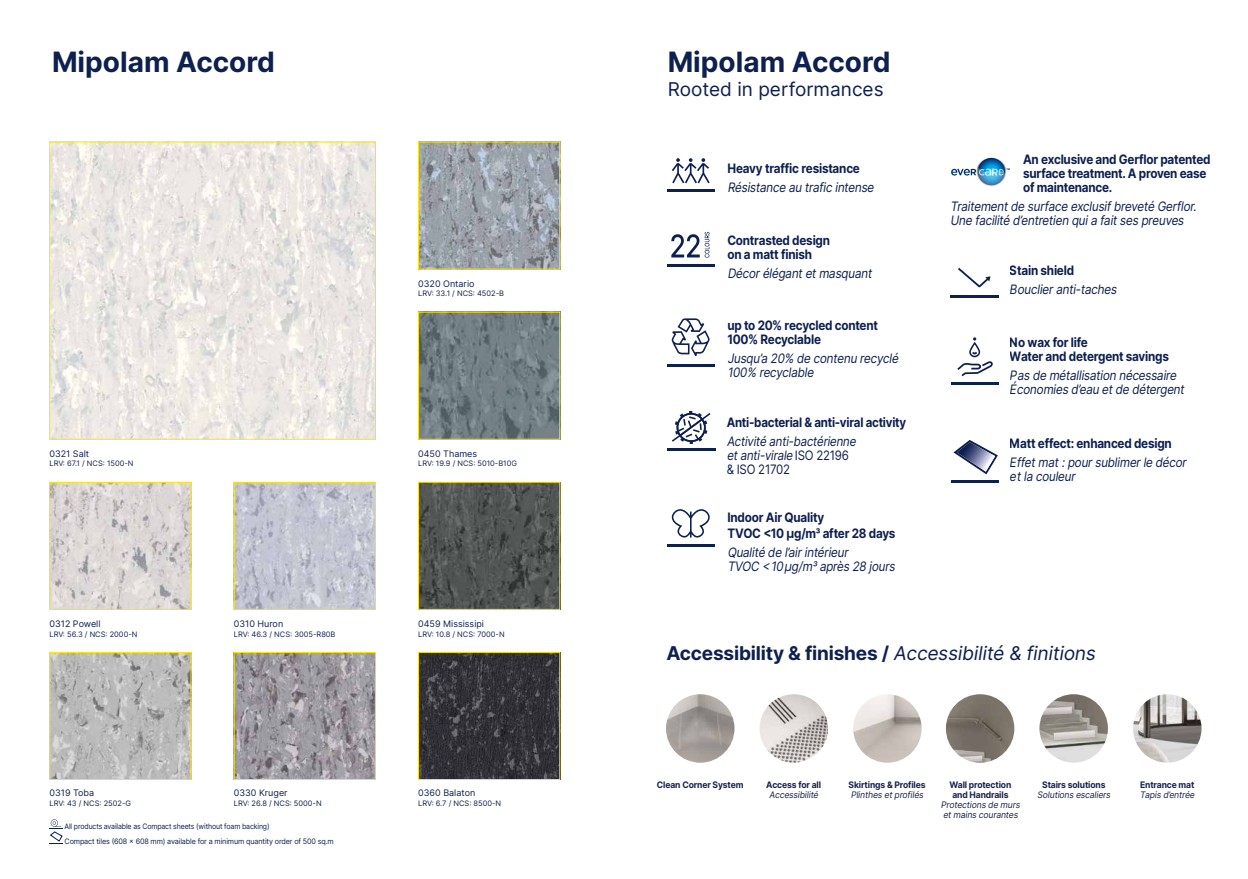
<style>
.page{position:relative;width:1248px;height:879px;background:#fff}
.page>*{position:absolute;margin:0;border:0;box-sizing:border-box;transform-origin:0 0}
.t1{font:700 28px "Inter";color:#0e2050}
.t2{font:700 19px "Inter";letter-spacing:-.01em;color:#0e2050}
.t3{font:19px "Inter";color:#0e2050}
.t4{font:italic 13px/14px "Inter";color:#0e2050;scale:.9 1}
.t5{font:700 13px/14px "Inter";letter-spacing:-.02em;color:#0e2050;scale:.9 1}
.t6{font:italic 13px/14px "Inter";color:#0e2050;scale:.89 1}
.t7{font:700 13px "Inter";letter-spacing:-.02em;color:#0e2050;scale:.89 1}
.t8{font:700 9px/10px "Inter";letter-spacing:-.015em;color:#162350;text-align:center;scale:.95 1}
.t9{font:italic 9px/10px "Inter";color:#162350;scale:.95 1}
.t10{font:9px "Inter";color:#0e2050}
.t11{font:7.5px "Inter";color:#0e2050}
.t12{font:7.5px/14.7px "Inter";letter-spacing:-.02em;color:#0e2050;scale:.93 1}
.s1{font-style:normal}
.s2{font-weight:400;font-style:italic}
</style>
<div class="page">
<img style="left:1039px;top:694px;width:68px;height:68px;border-radius:34px">
<img style="left:853px;top:694px;width:68px;height:68px;border-radius:34px">
<img style="left:945px;top:694px;width:69px;height:68px;border-radius:34px">
<img style="left:1132px;top:694px;width:69px;height:68px;border-radius:34px">
<img style="left:759px;top:694px;width:69px;height:68px;border-radius:34px">
<img style="left:666px;top:694px;width:68px;height:68px;border-radius:34px">
<svg style="left:958px;top:268px;width:32px;height:19px"></svg>
<hr style="left:950px;top:295px;width:48px;height:2px;background:#0e2050">
<hr style="left:950px;top:382px;width:48px;height:2px;background:#0e2050">
<svg style="left:957px;top:337px;width:36px;height:40px"></svg>
<svg style="left:953px;top:440px;width:44px;height:34px"></svg>
<hr style="left:950px;top:481px;width:48px;height:2px;background:#0e2050">
<svg style="left:951px;top:157px;width:58px;height:29px"></svg>
<hr style="left:667px;top:364px;width:47px;height:2px;background:#0e2050">
<svg style="left:671px;top:318px;width:38px;height:38px"></svg>
<hr style="left:667px;top:544px;width:47px;height:2px;background:#0e2050">
<svg style="left:671px;top:509px;width:39px;height:28px"></svg>
<svg style="left:672px;top:411px;width:38px;height:33px"></svg>
<hr style="left:667px;top:448px;width:48px;height:3px;background:#0e2050">
<svg style="left:671px;top:158px;width:38px;height:25px"></svg>
<hr style="left:667px;top:190px;width:47px;height:2px;background:#0e2050">
<hr style="left:667px;top:264px;width:47px;height:3px;background:#0e2050">
<svg style="left:671px;top:232px;width:38px;height:26px"></svg>
<svg style="left:49px;top:819px;width:14px;height:25px"></svg>
<img style="left:420px;top:654px;width:138px;height:124px">
<div style="left:418px;top:652px;width:142px;height:128px;border:1px solid #ffe700"></div>
<img style="left:420px;top:314px;width:138px;height:123px">
<div style="left:418px;top:312px;width:142px;height:127px;border:1px solid #ffe700"></div>
<img style="left:420px;top:144px;width:138px;height:123px">
<div style="left:418px;top:142px;width:142px;height:127px;border:1px solid #ffe700"></div>
<img style="left:51px;top:484px;width:138px;height:123px">
<div style="left:49px;top:482px;width:142px;height:127px;border:1px solid #ffe700"></div>
<img style="left:51px;top:144px;width:322px;height:293px">
<img style="left:236px;top:654px;width:137px;height:124px">
<div style="left:234px;top:652px;width:141px;height:128px;border:1px solid #ffe700"></div>
<img style="left:51px;top:654px;width:138px;height:124px">
<div style="left:49px;top:652px;width:142px;height:128px;border:1px solid #ffe700"></div>
<img style="left:420px;top:484px;width:138px;height:123px">
<div style="left:418px;top:482px;width:142px;height:127px;border:1px solid #ffe700"></div>
<img style="left:236px;top:484px;width:137px;height:123px">
<h1 class="t1" style="left:52px;top:41px;width:224px">Mipolam Accord</h1>
<h1 class="t1" style="left:667px;top:41px;width:224px">Mipolam Accord</h1>
<h2 class="t3" style="left:667px;top:76px;width:217px">Rooted in performances</h2>
<p class="t5" style="left:727px;top:161px;width:149px">Heavy traffic resistance</p>
<p class="t4" style="left:727px;top:180px;width:167px">Résistance au trafic intense</p>
<p class="t5" style="left:1022px;top:152px;width:210px">An exclusive and Gerflor patented surface treatment. A proven ease of maintenance.</p>
<p class="t4" style="left:950px;top:199px;width:278px">Traitementde surface exclusifbreveté Gerflor.<br>Une facilité d’entretien quia faitses preuves</p>
<p class="t10" style="left:418px;top:277px;width:58px">0320 Ontario</p>
<p class="t11" style="left:418px;top:288px;width:87px">LRV: 33.1 / NCS: 4502-B</p>
<p class="t5" style="left:727px;top:233px;width:116px">Contrasted design on a matt finish</p>
<p class="t4" style="left:727px;top:266px;width:165px">Décorélégantetmasquant</p>
<p class="t5" style="left:1009px;top:263px;width:73px">Stain shield</p>
<p class="t4" style="left:1009px;top:282px;width:123px">Bouclieranti-taches</p>
<p class="t5" style="left:727px;top:318px;width:169px">up to 20% recycled content<br>100% Recyclable</p>
<p class="t4" style="left:727px;top:351px;width:194px">Jusqu’a 20% de contenu recyclé<br>100% recyclable</p>
<p class="t5" style="left:1009px;top:335px;width:178px">No wax for life<br>Water and detergent savings</p>
<p class="t4" style="left:1009px;top:368px;width:198px">Pas de métallisation nécessaire<br>Économies d’eau etde détergent</p>
<p class="t10" style="left:49px;top:447px;width:41px">0321 Salt</p>
<p class="t11" style="left:49px;top:458px;width:86px">LRV: 67.1 / NCS: 1500-N</p>
<p class="t10" style="left:418px;top:447px;width:60px">0450 Thames</p>
<p class="t11" style="left:418px;top:458px;width:100px">LRV: 19.9 / NCS: 5010-B10G</p>
<p class="t7" style="left:726px;top:413px;width:203px">Anti-bacterial &amp; anti-viral activity</p>
<p class="t6" style="left:726px;top:434px;width:150px">Activité anti-bactérienne etanti-virale <span class="s1">I S O 2 2 1 9 6 &amp; ISO 21702</span></p>
<p class="t5" style="left:1009px;top:436px;width:181px">Matt effect: enhanced design</p>
<p class="t4" style="left:1009px;top:455px;width:201px">Effetmat:poursublimerle décor etla couleur</p>
<p class="t5" style="left:727px;top:509px;width:188px;line-height:15.6px">Indoor Air Quality<br>TVOC &lt;10 μg/m3 after 28 days</p>
<p class="t4" style="left:727px;top:545px;width:191px">Qualité de l’airintérieur<br>TVOC &lt;10μg/m3après 28 jours</p>
<p class="t10" style="left:49px;top:617px;width:53px">0312 Powell</p>
<p class="t11" style="left:49px;top:628px;width:89px">LRV: 56.3 / NCS: 2000-N</p>
<p class="t10" style="left:234px;top:617px;width:51px">0310 Huron</p>
<p class="t11" style="left:234px;top:628px;width:103px">LRV: 46.3 / NCS: 3005-R80B</p>
<p class="t10" style="left:418px;top:617px;width:67px">0459 Mississipi</p>
<p class="t11" style="left:418px;top:628px;width:88px">LRV: 10.8 / NCS: 7000-N</p>
<h2 class="t2" style="left:666px;top:639px;width:434px">Ac c e ss i b i l i ty &amp; fi n i s h e s / <span class="s2">Accessibilité &amp; finitions</span></h2>
<p class="t10" style="left:49px;top:786px;width:46px">0319 Toba</p>
<p class="t11" style="left:49px;top:798px;width:83px">LRV: 43 / NCS: 2502-G</p>
<p class="t10" style="left:234px;top:786px;width:55px">0330 Kruger</p>
<p class="t11" style="left:234px;top:798px;width:89px">LRV: 26.8 / NCS: 5000-N</p>
<p class="t10" style="left:418px;top:786px;width:59px">0360 Balaton</p>
<p class="t11" style="left:418px;top:798px;width:84px">LRV: 6.7 / NCS: 8500-N</p>
<p class="t8" style="left:657px;top:779px;width:93px">Clean Corner System</p>
<p class="t8" style="left:766px;top:779px;width:59px">Access for all</p>
<p class="t9" style="left:769px;top:789px;width:55px">Accessibilité</p>
<p class="t8" style="left:848px;top:779px;width:83px">Skirtings &amp; Profiles</p>
<p class="t9" style="left:850px;top:789px;width:80px">Plinthes etprofilés</p>
<p class="t8" style="left:949px;top:779px;width:66px">Wall protection and Handrails</p>
<p class="t9" style="left:940px;top:799px;width:87px">Protections de murs etmains courantes</p>
<p class="t8" style="left:1042px;top:779px;width:68px">Stairs solutions</p>
<p class="t9" style="left:1037px;top:789px;width:81px">Solutions escaliers</p>
<p class="t8" style="left:1139px;top:779px;width:59px">Entrance mat</p>
<p class="t9" style="left:1139px;top:789px;width:61px">Tapis d’entrée</p>
<p class="t12" style="left:65px;top:819px;width:291px">All products available as Compact sheets (without foam backing)<br>Compact tiles (608 x 608 mm) available for a minimum quantity order of 500 sq.m</p>
</div>
